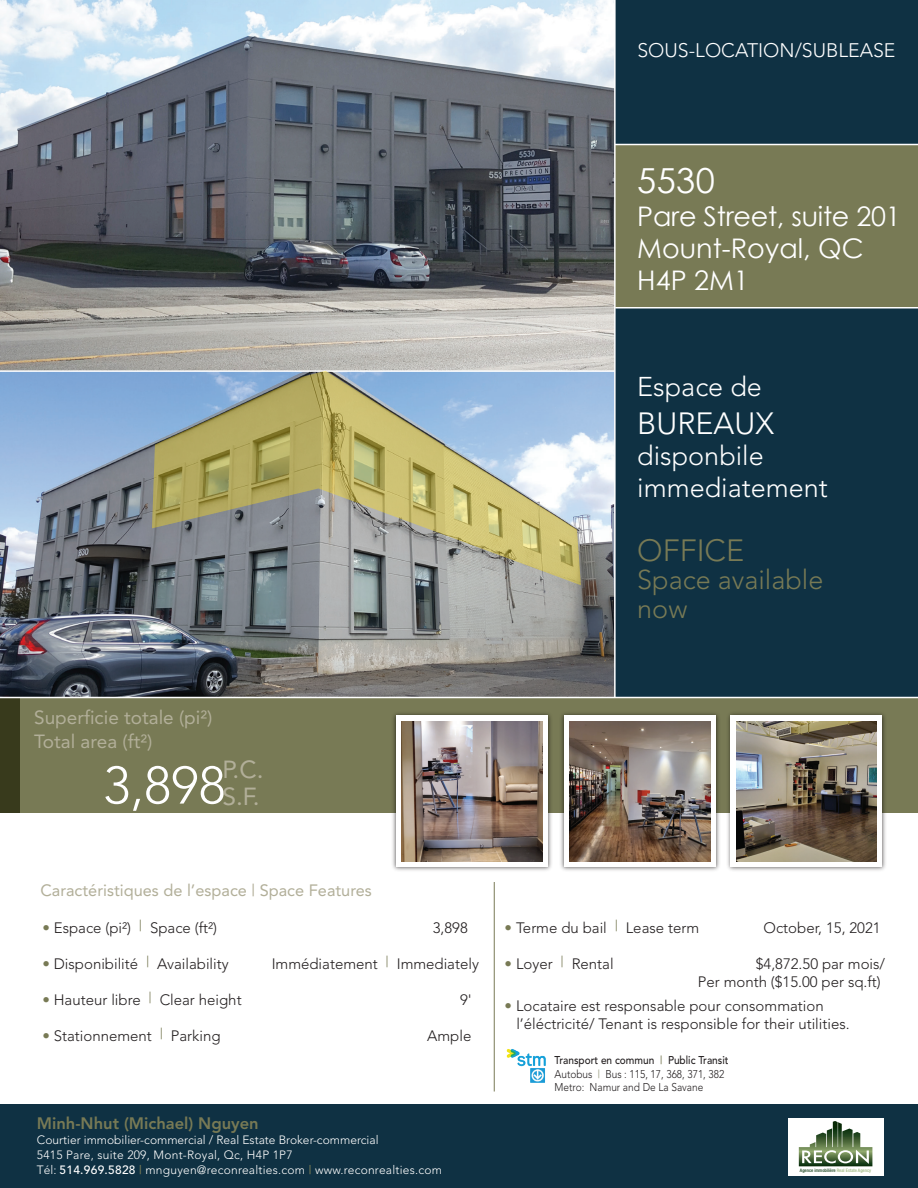
<style>
.page{position:relative;width:918px;height:1188px;background:#fff}
.page>*{position:absolute;margin:0;border:0;box-sizing:border-box;transform-origin:0 0}
.t1{font:300 52.35px "Avenir";color:#fff}
.t2{font:34.5px "Century Gothic";color:#fff}
.t3{font:300 30.45px "Avenir";color:#fff}
.t4{font:300 30.45px "Avenir";color:#787a55}
.t5{font:27px/32.4px "Century Gothic";letter-spacing:-.01em;color:#fff}
.t6{font:300 27px/31.5px "Avenir";color:#fff}
.t7{font:300 27px/28.5px "Avenir";color:#787a55}
.t8{font:24.6px/27.2px "Avenir";color:#b2af99}
.t9{font:300 19.5px "Avenir";color:#fff}
.t10{font:19.05px/24px "Avenir";color:#b2af99}
.t11{font:800 16.5px "Avenir";color:#787a55}
.t12{font:16.35px "Avenir";color:#b2af99}
.t13{font:300 15px/18px "Avenir";color:#231f20;text-align:right}
.t14{font:300 12px/15px "Avenir";letter-spacing:.02em;color:#fff}
.t15{font:300 11.25px/13.5px "Avenir";color:#231f20;scale:.9 1}
.t16{font:500 condensed 4.65px "Helvetica Neue";color:#15401b}
.s1{color:#787a55}
.s2{font-weight:500}
.s3{font-weight:500;color:#787a55}
.s4{color:#9bb57d}
</style>
<div class="page">
<div style="left:607px;top:0;width:311px;height:722px;background:#0f3143"></div>
<img style="left:0;top:0;width:614px;height:370px">
<img style="left:0;top:372px;width:614px;height:325px">
<div style="left:0;top:698px;width:918px;height:115px;background:#787a55"></div>
<div style="left:616px;top:145px;width:302px;height:163px;background:#787a55"></div>
<hr style="left:614px;top:0;width:2px;height:697px;background:#fff">
<div style="left:0;top:1104px;width:918px;height:84px;background:#0f3143"></div>
<img style="left:392px;top:713px;width:160px;height:158px">
<svg style="left:396px;top:716px;width:151px;height:151px;fill:#fff"></svg>
<img style="left:402px;top:721px;width:140px;height:140px">
<img style="left:560px;top:713px;width:160px;height:158px">
<svg style="left:564px;top:716px;width:151px;height:151px;fill:#fff"></svg>
<img style="left:727px;top:713px;width:159px;height:158px">
<div style="left:731px;top:716px;width:151px;height:151px;background:#fff"></div>
<hr style="left:615px;top:144px;width:303px;height:1px;background:#fff">
<hr style="left:615px;top:307px;width:303px;height:1px;background:#fff">
<div style="left:0;top:697px;width:20px;height:116px;background:#383a1c"></div>
<hr style="left:0;top:697px;width:918px;height:1px;background:#fff">
<hr style="left:494px;top:882px;width:1px;height:210px;background:#787a55">
<img style="left:506px;top:1049px;width:40px;height:34px">
<div style="left:788px;top:1118px;width:96px;height:58px;background:#fff"></div>
<svg style="left:799px;top:1121px;width:73px;height:45px"></svg>
<img style="left:736px;top:721px;width:141px;height:140px">
<img style="left:570px;top:721px;width:140px;height:140px">
<hr style="left:0;top:370px;width:615px;height:2px;background:#fff">
<svg style="left:152px;top:371px;width:429px;height:214px;background:#a6ab96"></svg>
<h3 class="t9" style="left:637px;top:39px;width:260px">SOUS-LOCATION/SUBLEASE</h3>
<h2 class="t2" style="left:637px;top:157px;width:79px">5530</h2>
<h3 class="t5" style="left:637px;top:199px;width:265px">Pare Street, suite 201<br>Mount-Royal, QC<br>H4P 2M1</h3>
<h3 class="t6" style="left:637px;top:371px;width:126px">Espace de</h3>
<h3 class="t3" style="left:637px;top:405px;width:138px">BUREAUX</h3>
<h3 class="t6" style="left:637px;top:440px;width:192px">disponbile immediatement</h3>
<h3 class="t4" style="left:637px;top:532px;width:108px">OFFICE</h3>
<h3 class="t7" style="left:637px;top:566px;width:188px">Space available now</h3>
<p class="t10" style="left:34px;top:706px;width:180px">Superficie totale (pi²)<br>Total area (ft²)</p>
<h3 class="t8" style="left:222px;top:756px;width:43px">P.C.<br>S.F.</h3>
<h1 class="t1" style="left:103px;top:755px;width:124px">3,898</h1>
<p class="t12" style="left:40px;top:881px;width:333px">Caractéristiques de l’espace | Space Features</p>
<p class="t13" style="left:42px;top:919px;width:176px"><span class="s1">•</span> Espace (pi²) <span class="s1">|</span> Space (ft²)</p>
<p class="t13" style="left:433px;top:919px;width:37px">3,898</p>
<p class="t13" style="left:42px;top:955px;width:188px"><span class="s1">•</span> Disponibilité <span class="s1">|</span> Availability</p>
<p class="t13" style="left:272px;top:955px;width:209px">Immédiatement <span class="s1">|</span> Immediately</p>
<p class="t13" style="left:42px;top:991px;width:201px"><span class="s1">•</span> Hauteur libre <span class="s1">|</span> Clear height</p>
<p class="t13" style="left:460px;top:991px;width:13px">9'</p>
<p class="t13" style="left:42px;top:1027px;width:180px"><span class="s1">•</span> Stationnement <span class="s1">|</span> Parking</p>
<p class="t13" style="left:427px;top:1027px;width:46px">Ample</p>
<p class="t11" style="left:37px;top:1113px;width:223px">Minh-Nhut (Michael) Nguyen</p>
<p class="t14" style="left:37px;top:1132px;width:407px">Courtier immobilier-commercial / Real Estate Broker-commercial<br>5415 Pare, suite 209, Mont-Royal, Qc, H4P 1P7<br>Tél: <span class="s2">514.969.5828</span> <span class="s3">|</span> mnguyen@reconrealties.com <span class="s3">|</span> www.reconrealties.com</p>
<p class="t13" style="left:505px;top:919px;width:196px"><span class="s1">•</span> Terme du bail <span class="s1">|</span> Lease term</p>
<p class="t13" style="left:764px;top:919px;width:119px">October, 15, 2021</p>
<p class="t13" style="left:505px;top:955px;width:110px"><span class="s1">•</span> Loyer <span class="s1">|</span> Rental</p>
<p class="t13" style="left:698px;top:955px;width:189px">$4,872.50 par mois/<br>Per month ($15.00 per sq.ft)</p>
<p class="t13" style="left:516px;top:997px;width:335px;text-align:left;text-indent:-12px"><span class="s1">•</span> Locataire est responsable pour consommation l’éléctricité/ Tenant is responsible for their utilities.</p>
<p class="t15" style="left:555px;top:1053px;width:195px"><span class="s2">Transport en commun</span> <span class="s3">|</span> <span class="s2">Public Transit<br></span>Autobus <span class="s1">|</span> Bus : 115, 17, 368, 371, 382<br>Metro: Namur and De La Savane</p>
<p class="t16" style="left:800px;top:1167px;width:73px">Agence immobilière <span class="s4">Real Estate Agency</span></p>
</div>
